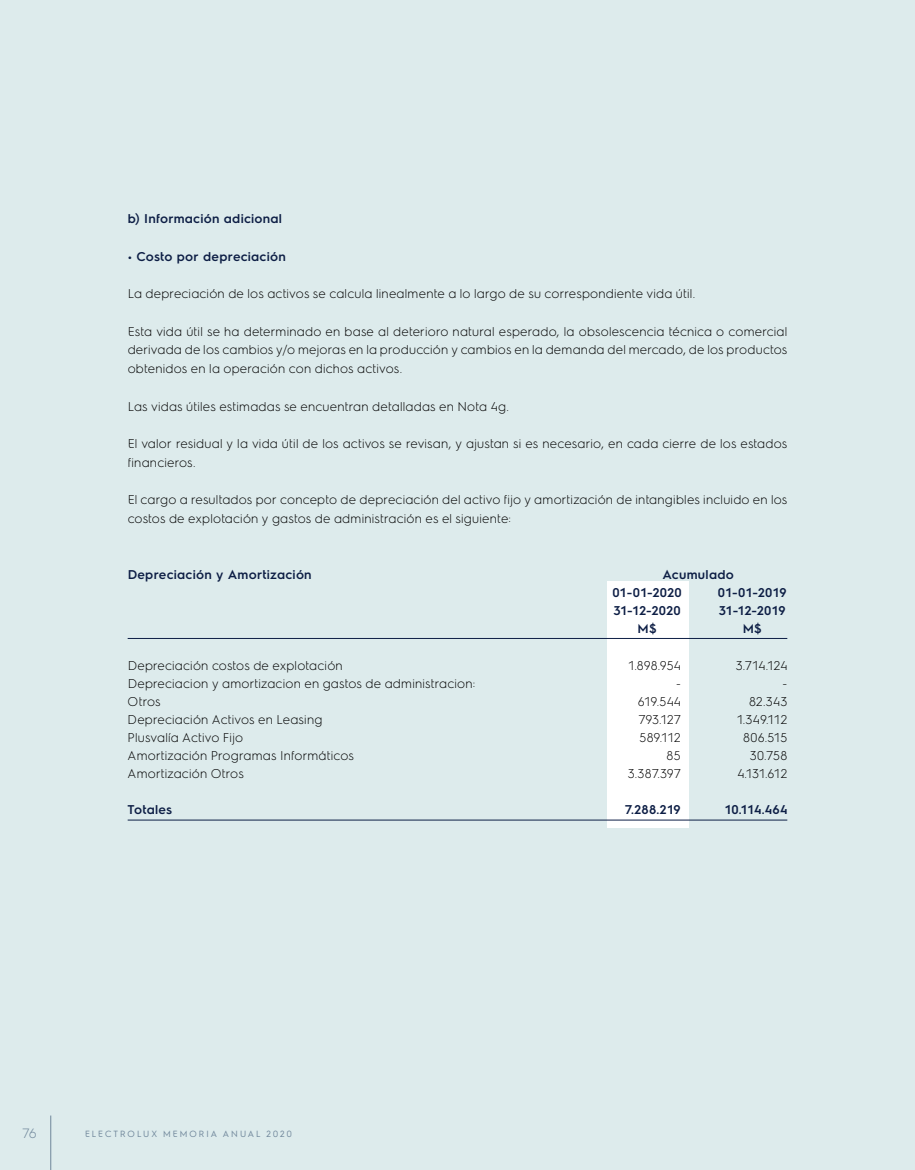
<style>
.page{position:relative;width:915px;height:1170px;background:#fff}
.page>*{position:absolute;margin:0;border:0;box-sizing:border-box;transform-origin:0 0}
.t1{font:300 13.5px "Electrolux Sans";color:#6f869a}
.t2{font:300 12.75px/18.8px "Electrolux Sans";letter-spacing:.015em;color:#000}
.t3{font:600 12.75px/18px "Electrolux Sans";letter-spacing:.015em;color:#0d1e45}
.t4{font:9px "Electrolux Sans";letter-spacing:.18em;color:#6f869a}
</style>
<div class="page">
<div style="left:0;top:0;width:914px;height:1169px;background:#ddebec"></div>
<hr style="left:50px;top:1115px;width:1px;height:54px;background:#6f869a">
<div style="left:606px;top:580px;width:82px;height:247px;background:#fff"></div>
<hr style="left:128px;top:638px;width:659px;height:1px;background:#0d1e45">
<hr style="left:128px;top:819px;width:659px;height:1px;background:#0d1e45">
<p class="t3" style="left:128px;top:209px;width:156px">b) Información adicional</p>
<p class="t3" style="left:128px;top:246px;width:160px">• Costo por depreciación</p>
<p class="t2" style="left:128px;top:283px;width:569px">La depreciación de los activos se calcula linealmente a lo largo de su correspondiente vida útil.</p>
<p class="t2" style="left:128px;top:321px;width:661px;text-align:justify">Esta vida útil se ha determinado en base al deterioro natural esperado, la obsolescencia técnica o comercial derivada de los cambios y/o mejoras en la producción y cambios en la demanda del mercado, de los productos obtenidos en la operación con dichos activos.</p>
<p class="t2" style="left:128px;top:396px;width:382px">Las vidas útiles estimadas se encuentran detalladas en Nota 4g.</p>
<p class="t2" style="left:128px;top:433px;width:661px">El valor residual y la vida útil de los activos se revisan, y ajustan si es necesario, en cada cierre de los estados financieros.</p>
<p class="t2" style="left:128px;top:490px;width:661px">El cargo a resultados por concepto de depreciación del activo fijo y amortización de intangibles incluido en los costos de explotación y gastos de administración es el siguiente:</p>
<p class="t3" style="left:128px;top:564px;width:185px">Depreciación y Amortización</p>
<p class="t3" style="left:612px;top:564px;width:123px;text-indent:50px">Acumulado<br>01-01-2020</p>
<p class="t3" style="left:717px;top:582px;width:70px">01-01-2019</p>
<p class="t3" style="left:613px;top:600px;width:69px">31-12-2020</p>
<p class="t3" style="left:718px;top:600px;width:68px">31-12-2019</p>
<p class="t3" style="left:637px;top:618px;width:21px">M$</p>
<p class="t3" style="left:742px;top:618px;width:21px">M$</p>
<p class="t2" style="left:128px;top:655px;width:216px">Depreciación costos de explotación</p>
<p class="t2" style="left:627px;top:655px;width:55px">1.898.954</p>
<p class="t2" style="left:735px;top:655px;width:53px">3.714.124</p>
<p class="t2" style="left:128px;top:673px;width:349px">Depreciacion y amortizacion en gastos de administracion:</p>
<p class="t2" style="left:676px;top:673px;width:6px">-</p>
<p class="t2" style="left:782px;top:673px;width:6px">-</p>
<p class="t2" style="left:128px;top:691px;width:34px">Otros</p>
<p class="t2" style="left:637px;top:691px;width:44px">619.544</p>
<p class="t2" style="left:748px;top:691px;width:40px">82.343</p>
<p class="t2" style="left:128px;top:709px;width:196px">Depreciación Activos en Leasing</p>
<p class="t2" style="left:638px;top:709px;width:44px">793.127</p>
<p class="t2" style="left:736px;top:709px;width:52px">1.349.112</p>
<p class="t2" style="left:128px;top:727px;width:117px">Plusvalía Activo Fijo</p>
<p class="t2" style="left:639px;top:727px;width:43px">589.112</p>
<p class="t2" style="left:743px;top:727px;width:46px">806.515</p>
<p class="t2" style="left:128px;top:745px;width:228px">Amortización Programas Informáticos</p>
<p class="t2" style="left:666px;top:745px;width:16px">85</p>
<p class="t2" style="left:749px;top:745px;width:39px">30.758</p>
<p class="t2" style="left:128px;top:763px;width:118px">Amortización Otros</p>
<p class="t2" style="left:627px;top:763px;width:54px">3.387.397</p>
<p class="t2" style="left:737px;top:763px;width:51px">4.131.612</p>
<p class="t3" style="left:128px;top:800px;width:46px">Totales</p>
<p class="t3" style="left:624px;top:800px;width:58px">7.288.219</p>
<p class="t3" style="left:724px;top:800px;width:64px">10.114.464</p>
<p class="t1" style="left:22px;top:1124px;width:16px">76</p>
<p class="t4" style="left:85px;top:1127px;width:208px">ELECTROLUX MEMORIA ANUAL 2020</p>
</div>
